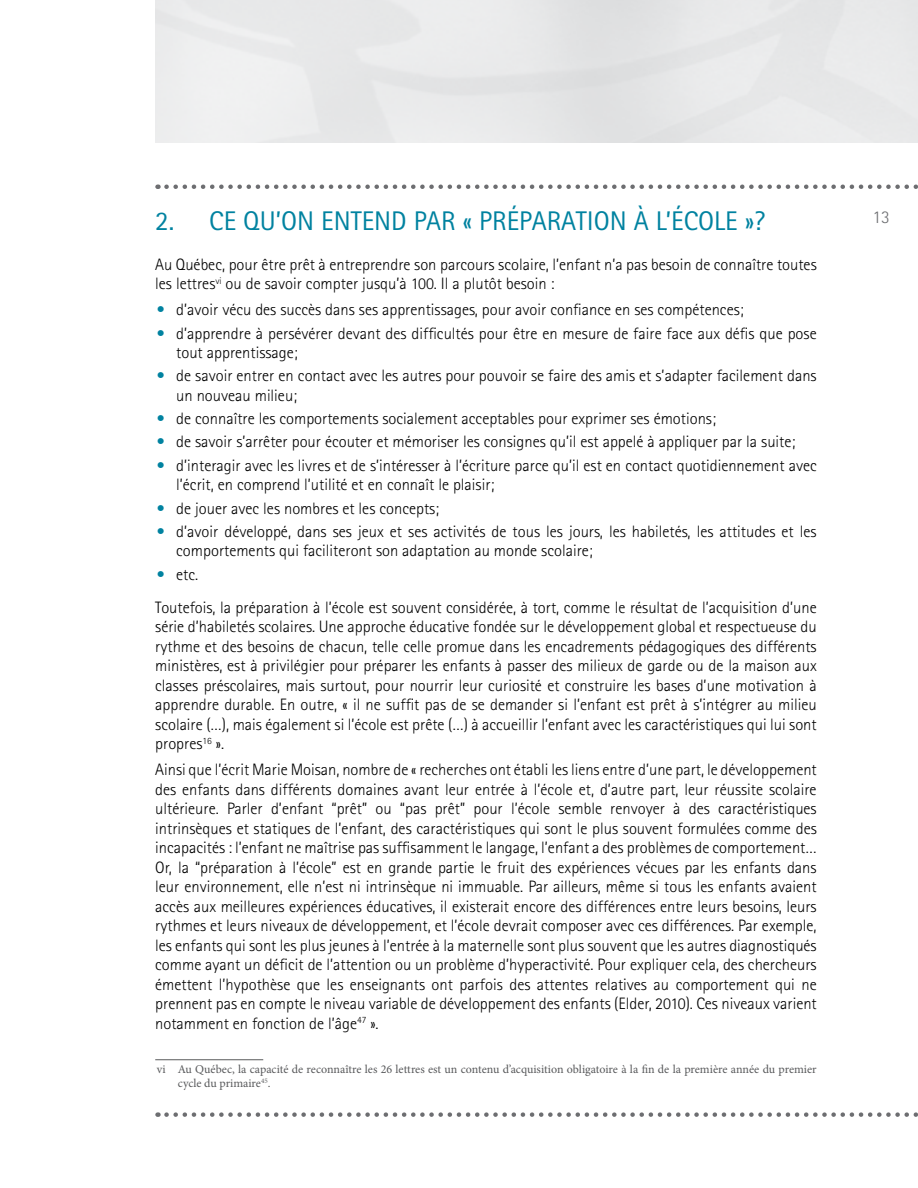
<style>
.page{position:relative;width:918px;height:1188px;background:#fff}
.page>*{position:absolute;margin:0;border:0;box-sizing:border-box;transform-origin:0 0}
.Titre_1{font:27px "Rotis Sans Serif";color:#0082a0}
.t1{font:300 18px "Rotis Sans Serif";color:#6d6e71}
.texte_courant{font:300 16.5px/19.5px "Rotis Sans Serif";color:#000;text-align:justify}
.dot{font:300 16.5px/19.5px "Rotis Sans Serif";color:#000}
.note_bas_page{font:12px/13.5px "Minion Pro";color:#58595b}
.s1{color:#0082a0}
</style>
<div class="page">
<svg style="left:166px;top:184px;width:752px;height:5px"></svg>
<svg style="left:166px;top:1112px;width:752px;height:5px"></svg>
<hr style="left:155px;top:1059px;width:108px;height:1px;background:#58595b">
<p class="Titre_1" style="left:155px;top:205px;width:611px">2. CE QU’ON ENTEND PAR « PRÉPARATION À L’ÉCOLE »?</p>
<p class="texte_courant" style="left:155px;top:254px;width:663px">Au Québec, pour être prêt à entreprendre son parcours scolaire, l’enfant n’a pas besoin de connaître toutes les lettres<sup>vi</sup> ou de savoir compter jusqu’à 100. Il a plutôt besoin :</p>
<p class="dot" style="left:157px;top:300px;width:589px"><span class="s1">•</span> d’avoir vécu des succès dans ses apprentissages, pour avoir confiance en ses compétences;</p>
<p class="dot" style="left:176px;top:323px;width:642px;text-indent:-20px"><span class="s1">•</span> d’apprendre à persévérer devant des difficultés pour être en mesure de faire face aux défis que pose tout apprentissage;</p>
<p class="dot" style="left:176px;top:366px;width:642px;text-indent:-20px"><span class="s1">•</span> de savoir entrer en contact avec les autres pour pouvoir se faire des amis et s’adapter facilement dans un nouveau milieu;</p>
<p class="dot" style="left:157px;top:409px;width:561px"><span class="s1">•</span> de connaître les comportements socialement acceptables pour exprimer ses émotions;</p>
<p class="dot" style="left:157px;top:432px;width:640px"><span class="s1">•</span> de savoir s’arrêter pour écouter et mémoriser les consignes qu’il est appelé à appliquer par la suite;</p>
<p class="dot" style="left:176px;top:455px;width:642px;text-indent:-20px"><span class="s1">•</span> d’interagir avec les livres et de s’intéresser à l’écriture parce qu’il est en contact quotidiennement avec l’écrit, en comprend l’utilité et en connaît le plaisir;</p>
<p class="dot" style="left:157px;top:498px;width:284px"><span class="s1">•</span> de jouer avec les nombres et les concepts;</p>
<p class="dot" style="left:176px;top:521px;width:642px;text-indent:-20px"><span class="s1">•</span> d’avoir développé, dans ses jeux et ses activités de tous les jours, les habiletés, les attitudes et les comportements qui faciliteront son adaptation au monde scolaire;</p>
<p class="dot" style="left:157px;top:564px;width:43px"><span class="s1">•</span> etc.</p>
<p class="texte_courant" style="left:155px;top:597px;width:663px">Toutefois, la préparation à l’école est souvent considérée, à tort, comme le résultat de l’acquisition d’une série d’habiletés scolaires. Une approche éducative fondée sur le développement global et respectueuse du rythme et des besoins de chacun, telle celle promue dans les encadrements pédagogiques des différents ministères, est à privilégier pour préparer les enfants à passer des milieux de garde ou de la maison aux classes préscolaires, mais surtout, pour nourrir leur curiosité et construire les bases d’une motivation à apprendre durable. En outre, « il ne suffit pas de se demander si l’enfant est prêt à s’intégrer au milieu scolaire (…), mais également si l’école est prête (…) à accueillir l’enfant avec les caractéristiques qui lui sont propres<sup>16</sup> ».</p>
<p class="texte_courant" style="left:155px;top:760px;width:663px">Ainsi que l’écrit Marie Moisan, nombre de « recherches ont établi les liens entre d’une part, le développement des enfants dans différents domaines avant leur entrée à l’école et, d’autre part, leur réussite scolaire ultérieure. Parler d’enfant “prêt” ou “pas prêt” pour l’école semble renvoyer à des caractéristiques intrinsèques et statiques de l’enfant, des caractéristiques qui sont le plus souvent formulées comme des incapacités : l’enfant ne maîtrise pas suffisamment le langage, l’enfant a des problèmes de comportement… Or, la “préparation à l’école” est en grande partie le fruit des expériences vécues par les enfants dans leur environnement, elle n’est ni intrinsèque ni immuable. Par ailleurs, même si tous les enfants avaient accès aux meilleures expériences éducatives, il existerait encore des différences entre leurs besoins, leurs rythmes et leurs niveaux de développement, et l’école devrait composer avec ces différences. Par exemple, les enfants qui sont les plus jeunes à l’entrée à la maternelle sont plus souvent que les autres diagnostiqués comme ayant un déficit de l’attention ou un problème d’hyperactivité. Pour expliquer cela, des chercheurs émettent l’hypothèse que les enseignants ont parfois des attentes relatives au comportement qui ne prennent pas en compte le niveau variable de développement des enfants (Elder, 2010). Ces niveaux varient notamment en fonction de l’âge<sup>47</sup> ».</p>
<p class="note_bas_page" style="left:178px;top:1063px;width:640px;text-indent:-21px">vi Au Québec, la capacité de reconnaître les 26 lettres est un contenu d’acquisition obligatoire à la fin de la première année du premier cycle du primaire<sup>45</sup>.</p>
<p class="t1" style="left:873px;top:207px;width:19px">13</p>
</div>
